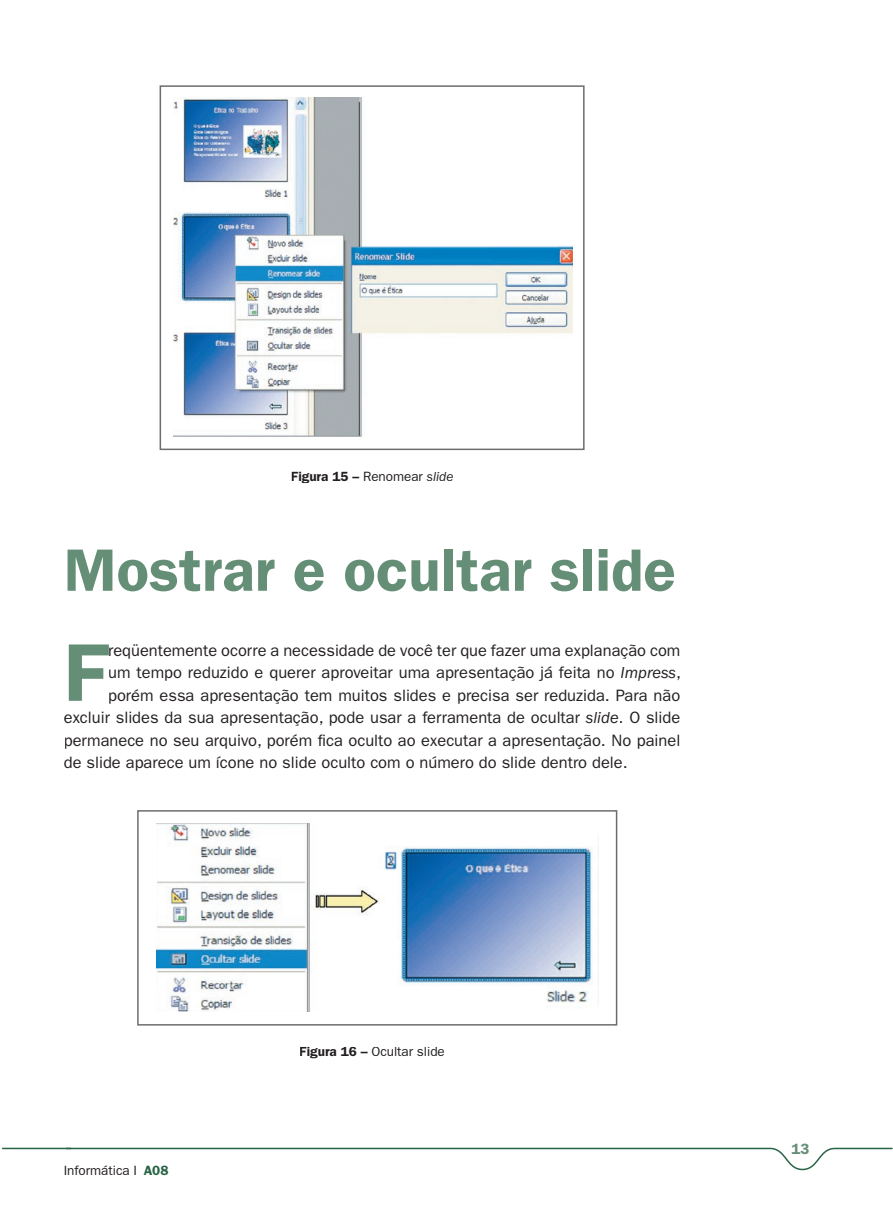
<style>
.page{position:relative;width:893px;height:1212px;background:#fff}
.page>*{position:absolute;margin:0;border:0;box-sizing:border-box;transform-origin:0 0}
.t1{font:600 82.05px "Franklin Gothic LT";color:#658e76}
.t2{font:600 60px "Franklin Gothic LT";color:#658e76}
.t3{font:16.5px "Franklin Gothic LT";color:#231f20}
.t4{font:600 15px "Franklin Gothic LT";color:#658e76}
.t5{font:13.5px "Franklin Gothic LT";letter-spacing:-.005em;color:#231f20}
.t6{font:600 13.5px "Franklin Gothic LT";letter-spacing:-.005em;color:#231f20}
.s1{font-weight:400}
.s2{font-weight:400;font-style:italic}
.s3{font-style:italic}
.s4{font-weight:600;color:#286446}
.s5{font-weight:600}
</style>
<div class="page">
<img style="left:156px;top:824px;width:437px;height:188px">
<div style="left:137px;top:810px;width:480px;height:215px;border:2px solid #6c6d70"></div>
<img style="left:173px;top:97px;width:400px;height:339px">
<div style="left:160px;top:85px;width:425px;height:365px;border:2px solid #6c6d70"></div>
<svg style="left:65px;top:1147px;width:828px;height:24px"></svg>
<hr style="left:2px;top:1148px;width:69px;height:1px;background:#286446">
<p class="t6" style="left:291px;top:468px;width:164px">Figura 15 – <span class="s1">Renomear</span> <span class="s2">slide</span></p>
<h2 class="t2" style="left:64px;top:535px;width:614px">Mostrar e ocultar slide</h2>
<h1 class="t1" style="left:64px;top:624px;width:46px">F</h1>
<p class="t3" style="left:108px;top:641px;width:574px">reqüentemente ocorre a necessidade de você ter que fazer uma explanação com</p>
<p class="t3" style="left:108px;top:663px;width:575px">um tempo reduzido e querer aproveitar uma apresentação já feita no <span class="s3">Impress</span>,</p>
<p class="t3" style="left:108px;top:686px;width:574px">porém essa apresentação tem muitos slides e precisa ser reduzida. Para não</p>
<p class="t3" style="left:64px;top:708px;width:618px">excluir slides da sua apresentação, pode usar a ferramenta de ocultar <span class="s3">slide</span>. O slide</p>
<p class="t3" style="left:64px;top:731px;width:618px">permanece no seu arquivo, porém fica oculto ao executar a apresentação. No painel</p>
<p class="t3" style="left:64px;top:753px;width:565px">de slide aparece um ícone no slide oculto com o número do slide dentro dele.</p>
<p class="t5" style="left:64px;top:1162px;width:106px">Informática I <span class="s4">A08</span></p>
<p class="t5" style="left:299px;top:1044px;width:147px"><span class="s5">Figura 16 –</span> Ocultar slide</p>
<p class="t4" style="left:792px;top:1140px;width:19px">13</p>
</div>
